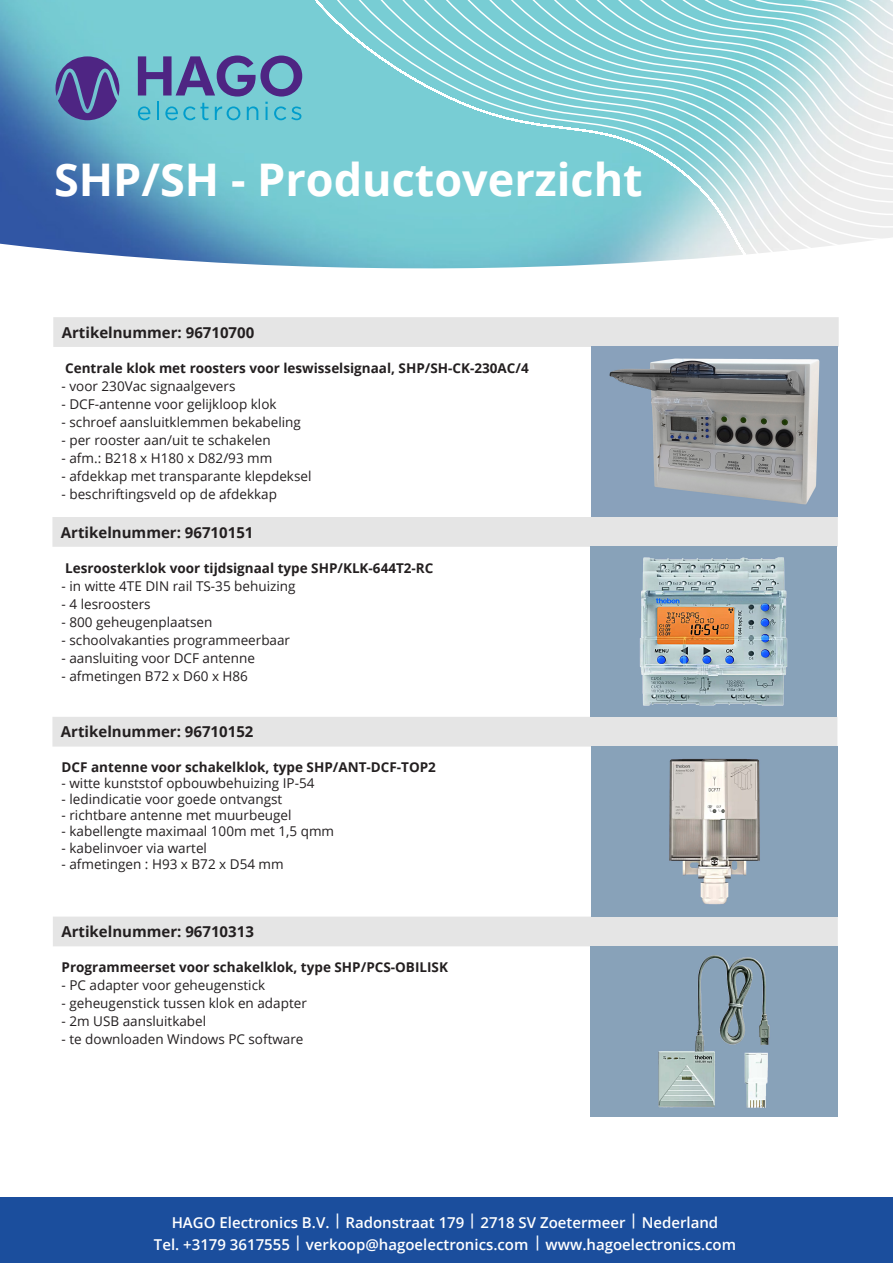
<style>
.page{position:relative;width:893px;height:1263px;background:#fff}
.page>*{position:absolute;margin:0;border:0;box-sizing:border-box;transform-origin:0 0}
.t1{font:700 45px "Open Sans";color:#fff}
.t2{font:600 15px/21.5px "Open Sans";color:#fff;text-align:center}
.t3{font:700 15px "Open Sans";color:#231f20}
.t4{font:13.5px "Open Sans";color:#231f20}
.t5{font:700 13.5px "Open Sans";color:#231f20}
.s1{font-style:inherit}
</style>
<div class="page">
<img style="left:0;top:0;width:268px;height:266px">
<svg style="left:268px;top:0;width:625px;height:269px;background:#99d6db"></svg>
<svg style="left:138px;top:56px;width:164px;height:64px;background:#6498bb"></svg>
<svg style="left:56px;top:56px;width:63px;height:64px;background:#595a9c"></svg>
<div style="left:0;top:1197px;width:893px;height:66px;background:#1b4e9d"></div>
<div style="left:53px;top:916px;width:785px;height:30px;background:#e5e5e5"></div>
<div style="left:52px;top:717px;width:785px;height:29px;background:#e5e5e5"></div>
<div style="left:52px;top:517px;width:786px;height:30px;background:#e5e5e5"></div>
<img style="left:591px;top:746px;width:247px;height:171px">
<img style="left:591px;top:946px;width:246px;height:170px">
<img style="left:590px;top:546px;width:246px;height:170px">
<div style="left:53px;top:317px;width:786px;height:30px;background:#e5e5e5"></div>
<img style="left:591px;top:346px;width:246px;height:170px">
<p class="t1" style="left:54px;top:148px;width:590px">SHP/SH - Productoverzicht</p>
<p class="t3" style="left:62px;top:322px;width:194px">Artikelnummer: 96710700</p>
<p class="t5" style="left:65px;top:359px;width:465px">Centrale klok met roosters voor leswisselsignaal, SHP/SH-CK-230AC/4</p>
<p class="t4" style="left:62px;top:377px;width:175px">- voor 230Vac signaalgevers</p>
<p class="t4" style="left:62px;top:395px;width:216px">- DCF-antenne voor gelijkloop klok</p>
<p class="t4" style="left:62px;top:413px;width:241px">- schroef aansluitklemmen bekabeling</p>
<p class="t4" style="left:62px;top:431px;width:211px">- per rooster aan/uit te schakelen</p>
<p class="t4" style="left:62px;top:449px;width:212px">- afm.: B218 x H180 x D82/93 mm</p>
<p class="t4" style="left:62px;top:467px;width:251px">- afdekkap met transparante klepdeksel</p>
<p class="t4" style="left:62px;top:485px;width:217px">- beschriftingsveld op de afdekkap</p>
<p class="t3" style="left:61px;top:522px;width:194px">Artikelnummer: 96710151</p>
<p class="t5" style="left:65px;top:558px;width:370px">Lesroosterklok voor tijdsignaal type SHP/KLK-644T2-RC</p>
<p class="t4" style="left:62px;top:577px;width:235px">- in witte 4TE DIN rail TS-35 behuizing</p>
<p class="t4" style="left:62px;top:595px;width:91px">- 4 lesroosters</p>
<p class="t4" style="left:62px;top:613px;width:152px">- 800 geheugenplaatsen</p>
<p class="t4" style="left:62px;top:631px;width:230px">- schoolvakanties programmeerbaar</p>
<p class="t4" style="left:62px;top:649px;width:195px">- aansluiting voor DCF antenne</p>
<p class="t4" style="left:62px;top:667px;width:188px">- afmetingen B72 x D60 x H86</p>
<p class="t3" style="left:61px;top:721px;width:194px">Artikelnummer: 96710152</p>
<p class="t5" style="left:62px;top:757px;width:376px">DCF antenne voor schakelklok, type SHP/ANT-DCF-TOP2</p>
<p class="t4" style="left:62px;top:774px;width:254px">- witte kunststof opbouwbehuizing IP-54</p>
<p class="t4" style="left:62px;top:790px;width:222px">- ledindicatie voor goede ontvangst</p>
<p class="t4" style="left:62px;top:806px;width:231px">- richtbare antenne met muurbeugel</p>
<p class="t4" style="left:62px;top:822px;width:274px">- kabellengte maximaal 100m met 1,5 qmm</p>
<p class="t4" style="left:62px;top:838px;width:147px">- kabelinvoer via wartel</p>
<p class="t4" style="left:62px;top:855px;width:224px">- afmetingen : H93 x B72 x D54 mm</p>
<p class="t3" style="left:61px;top:921px;width:194px">Artikelnummer: 96710313</p>
<p class="t5" style="left:62px;top:957px;width:388px">Programmeerset voor schakelklok, type SHP/PCS-OBILISK</p>
<p class="t4" style="left:62px;top:975px;width:205px"><span class="s1">-</span> PC adapter voor geheugenstick</p>
<p class="t4" style="left:62px;top:993px;width:247px"><span class="s1">-</span> geheugenstick tussen klok en adapter</p>
<p class="t4" style="left:62px;top:1011px;width:146px"><span class="s1">-</span> 2m USB aansluitkabel</p>
<p class="t4" style="left:62px;top:1029px;width:243px"><span class="s1">-</span> te downloaden Windows PC software</p>
<p class="t2" style="left:154px;top:1212px;width:584px">HAGO Electronics B.V. | Radonstraat 179 | 2718 SV Zoetermeer | Nederland<br>Tel. +3179 3617555 | verkoop@hagoelectronics.com | www.hagoelectronics.com</p>
</div>
